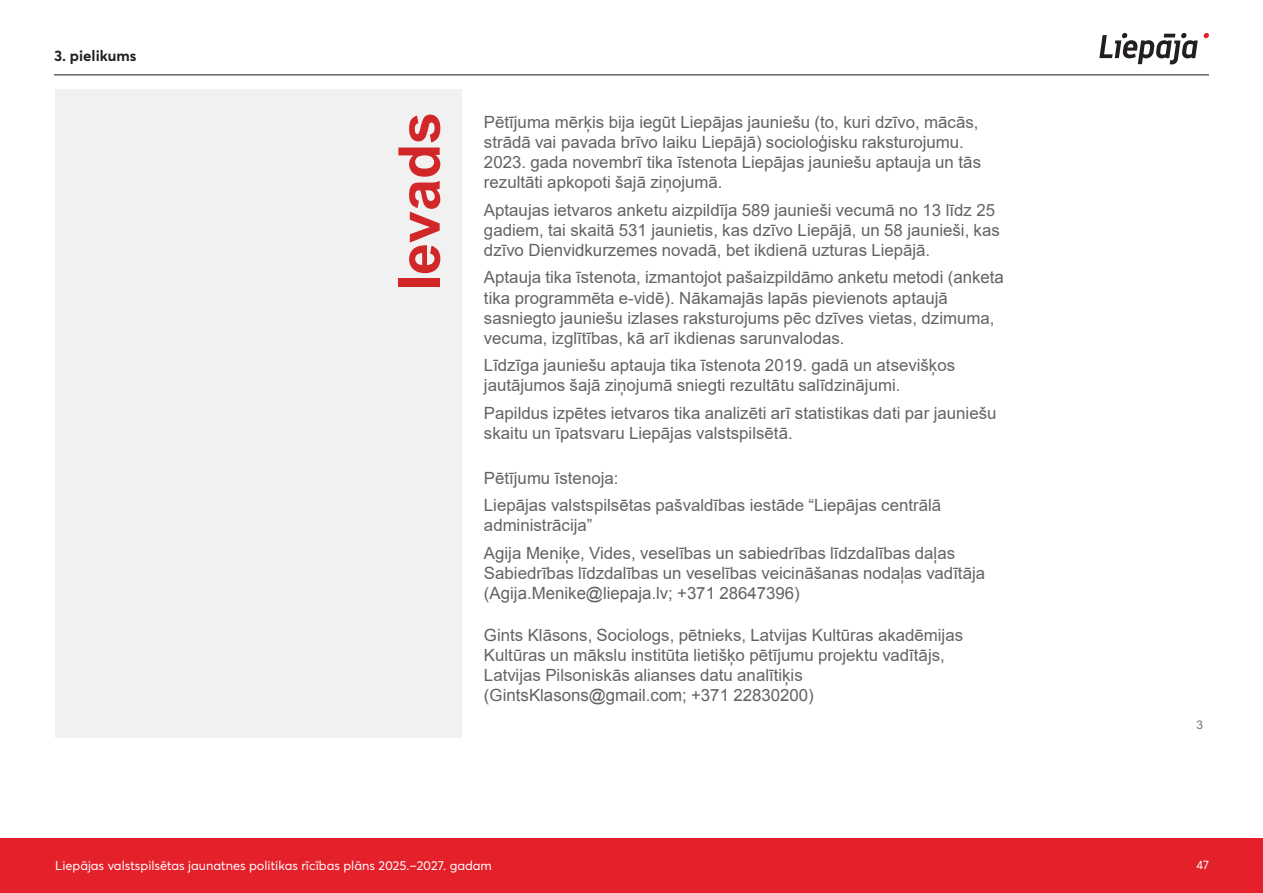
<style>
.page{position:relative;width:1263px;height:893px;background:#fff}
.page>*{position:absolute;margin:0;border:0;box-sizing:border-box;transform-origin:0 0}
.t1{font:700 57.6px "Arial";color:#d12728}
.t2{font:16.95px "Arial";color:#636366}
.t3{font:16.8px/20.1px "Arial";color:#636366}
.t4{font:700 15px "Averta CY";color:#231f20}
.t5{font:12.75px "Averta CY";color:#fff}
.t6{font:12px "Averta CY";color:#fff}
.t7{font:12px "Arial";color:#76787b}
</style>
<div class="page">
<svg style="left:1099px;top:33px;width:110px;height:31px"></svg>
<hr style="left:54px;top:75px;width:1155px;height:1px;background:#231f20">
<div style="left:0;top:838px;width:1263px;height:55px;background:#e4212b"></div>
<div style="left:55px;top:89px;width:407px;height:648px;background:#f1f1f2"></div>
<p class="t4" style="left:54px;top:45px;width:84px">3. pielikums</p>
<h1 class="t1" style="left:381px;top:291px;width:181px;rotate:-90deg">Ievads</h1>
<p class="t3" style="left:484px;top:112px;width:496px">Pētījuma mērķis bija iegūt Liepājas jauniešu (to, kuri dzīvo, mācās,</p>
<p class="t2" style="left:484px;top:130px;width:481px">strādā vai pavada brīvo laiku Liepājā) socioloģisku raksturojumu.</p>
<p class="t3" style="left:484px;top:152px;width:499px">2023. gada novembrī tika īstenota Liepājas jauniešu aptauja un tās rezultāti apkopoti šajā ziņojumā.</p>
<p class="t3" style="left:484px;top:200px;width:517px">Aptaujas ietvaros anketu aizpildīja 589 jaunieši vecumā no 13 līdz 25 gadiem, tai skaitā 531 jaunietis, kas dzīvo Liepājā, un 58 jaunieši, kas dzīvo Dienvidkurzemes novadā, bet ikdienā uzturas Liepājā.</p>
<p class="t2" style="left:484px;top:266px;width:521px">Aptauja tika īstenota, izmantojot pašaizpildāmo anketu metodi (anketa</p>
<p class="t3" style="left:484px;top:288px;width:512px">tika programmēta e-vidē). Nākamajās lapās pievienots aptaujā sasniegto jauniešu izlases raksturojums pēc dzīves vietas, dzimuma, vecuma, izglītības, kā arī ikdienas sarunvalodas.</p>
<p class="t3" style="left:484px;top:355px;width:473px">Līdzīga jauniešu aptauja tika īstenota 2019. gadā un atsevišķos jautājumos šajā ziņojumā sniegti rezultātu salīdzinājumi.</p>
<p class="t3" style="left:484px;top:403px;width:514px">Papildus izpētes ietvaros tika analizēti arī statistikas dati par jauniešu skaitu un īpatsvaru Liepājas valstspilsētā.</p>
<p class="t3" style="left:484px;top:464px;width:459px;line-height:27.3px">Pētījumu īstenoja:<br>Liepājas valstspilsētas pašvaldības iestāde “Liepājas centrālā</p>
<p class="t3" style="left:484px;top:512px;width:473px;line-height:27.3px">administrācija”<br>Agija Meniķe, Vides, veselības un sabiedrības līdzdalības daļas</p>
<p class="t2" style="left:484px;top:561px;width:503px">Sabiedrības līdzdalības un veselības veicināšanas nodaļas vadītāja</p>
<p class="t3" style="left:484px;top:583px;width:317px">(Agija.Menike@liepaja.lv; +371 28647396)</p>
<p class="t3" style="left:484px;top:625px;width:481px">Gints Klāsons, Sociologs, pētnieks, Latvijas Kultūras akadēmijas Kultūras un mākslu institūta lietišķo pētījumu projektu vadītājs, Latvijas Pilsoniskās alianses datu analītiķis (GintsKlasons@gmail.com; +371 22830200)</p>
<p class="t7" style="left:1196px;top:717px;width:8px">3</p>
<p class="t5" style="left:55px;top:857px;width:438px">Liepājas valstspilsētas jaunatnes politikas rīcības plāns 2025.–2027. gadam</p>
<p class="t6" style="left:1196px;top:857px;width:14px">47</p>
</div>
